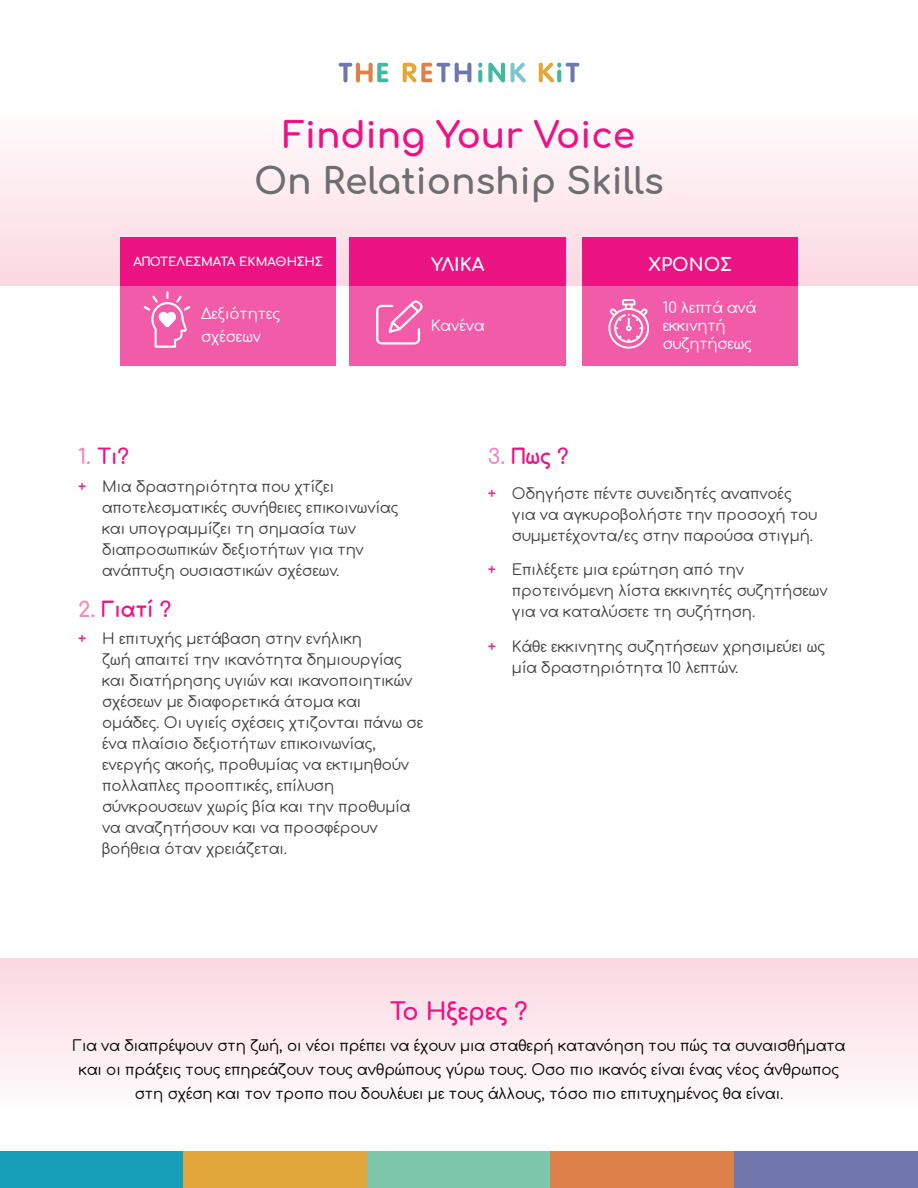
<style>
.page{position:relative;width:918px;height:1188px;background:#fff}
.page>*{position:absolute;margin:0;border:0;box-sizing:border-box;transform-origin:0 0}
.t1{font:700 36px "Comfortaa";color:#6d6e71}
.t2{font:700 36px "Comfortaa";color:#eb1482}
.t3{font:700 24px "Comfortaa";color:#eb1482}
.t4{font:700 21px "Comfortaa";color:#eb1482}
.t5{font:700 18px "Comfortaa";color:#fff}
.t6{font:15px/21px "Comfortaa";color:#414042}
.t7{font:15px/24px "Comfortaa";color:#000;text-align:center}
.t8{font:15px/18px "Comfortaa";letter-spacing:-.01em;color:#fff}
.t9{font:700 12px "Comfortaa";color:#fff}
.s1{color:#f589c1}
.s2{font-weight:700;color:#ed2c8f}
</style>
<div class="page">
<svg style="left:0;top:958px;width:918px;height:121px"></svg>
<div style="left:0;top:1151px;width:184px;height:37px;background:#179eb8"></div>
<div style="left:184px;top:1151px;width:183px;height:37px;background:#e2a73a"></div>
<div style="left:367px;top:1151px;width:184px;height:37px;background:#7ec6ab"></div>
<div style="left:550px;top:1151px;width:184px;height:37px;background:#dd8149"></div>
<div style="left:734px;top:1151px;width:184px;height:37px;background:#6f77ad"></div>
<div style="left:0;top:0;width:918px;height:286px;background:linear-gradient(to bottom,#fff,#fbdce5)"></div>
<svg style="left:403px;top:63px;width:68px;height:19px"></svg>
<svg style="left:488px;top:63px;width:38px;height:19px"></svg>
<svg style="left:478px;top:70px;width:4px;height:12px"></svg>
<svg style="left:478px;top:63px;width:4px;height:5px"></svg>
<svg style="left:539px;top:63px;width:40px;height:19px"></svg>
<svg style="left:339px;top:63px;width:49px;height:19px"></svg>
<div style="left:120px;top:237px;width:216px;height:129px;background:#eb1482"></div>
<div style="left:120px;top:286px;width:216px;height:80px;background:#f15ba8"></div>
<svg style="left:144px;top:291px;width:46px;height:57px"></svg>
<div style="left:350px;top:237px;width:216px;height:129px;background:#eb1482"></div>
<div style="left:350px;top:286px;width:216px;height:80px;background:#f15ba8"></div>
<div style="left:582px;top:237px;width:216px;height:129px;background:#eb1482"></div>
<div style="left:582px;top:286px;width:216px;height:80px;background:#f15ba8"></div>
<svg style="left:608px;top:299px;width:41px;height:50px"></svg>
<svg style="left:376px;top:300px;width:47px;height:45px"></svg>
<h1 class="t2" style="left:283px;top:102px;width:354px">Finding Your Voice</h1>
<h1 class="t1" style="left:254px;top:147px;width:411px">On Relationship Skills</h1>
<p class="t9" style="left:134px;top:250px;width:191px">ΑΠΟΤΕΛΈΣΜΑΤΑ ΕΚΜΆΘΗΣΗΣ</p>
<p class="t8" style="left:201px;top:301px;width:81px;line-height:22.5px">Δεξιότητες σχέσεων</p>
<p class="t5" style="left:431px;top:248px;width:54px">ΥΛΙΚΆ</p>
<p class="t8" style="left:431px;top:315px;width:55px">Κανένα</p>
<p class="t5" style="left:648px;top:248px;width:85px">ΧΡΌΝΟΣ</p>
<p class="t8" style="left:663px;top:297px;width:95px">10 λεπτά ανά εκκινητή συζητήσεως</p>
<h3 class="t4" style="left:78px;top:437px;width:52px"><span class="s1">1.</span> Τι?</h3>
<p class="t6" style="left:102px;top:474px;width:298px;text-indent:-24px"><span class="s2">+</span> Μια δραστηριότητα που χτίζει αποτελεσματικές συνήθειες επικοινωνίας και υπογραμμίζει τη σημασία των διαπροσωπικών δεξιοτήτων για την ανάπτυξη ουσιαστικών σχέσεων.</p>
<h3 class="t4" style="left:78px;top:590px;width:95px"><span class="s1">2.</span> Γιατί ?</h3>
<p class="t6" style="left:102px;top:626px;width:323px;text-indent:-24px"><span class="s2">+</span> Η επιτυχής μετάβαση στην ενήλικη<br>ζωή απαιτεί την ικανότητα δημιουργίας και διατήρησης υγιών και ικανοποιητικών σχέσεων με διαφορετικά άτομα και<br>ομάδες. Οι υγιείς σχέσεις χτιζονται πάνω σε ένα πλαίσιο δεξιοτήτων επικοινωνίας, ενεργής ακοής, προθυμίας να εκτιμηθούν πολλαπλες προοπτικές, επίλυση σύνκρουσεων χωρίς βία και την προθυμία να αναζητήσουν και να προσφέρουν βοήθεια όταν χρειάζεται.</p>
<h3 class="t4" style="left:488px;top:437px;width:82px"><span class="s1">3.</span> Πως ?</h3>
<p class="t6" style="left:512px;top:481px;width:307px;text-indent:-24px"><span class="s2">+</span> Οδηγήστε πέντε συνειδητές αναπνοές για να αγκυροβολήστε την προσοχή του συμμετέχοντα/ες στην παρούσα στιγμή.</p>
<p class="t6" style="left:512px;top:557px;width:317px;text-indent:-24px"><span class="s2">+</span> Επιλέξετε μια ερώτηση από την προτεινόμενη λίστα εκκινητές συζητήσεων για να καταλύσετε τη συζήτηση.</p>
<p class="t6" style="left:512px;top:634px;width:315px;text-indent:-24px"><span class="s2">+</span> Κάθε εκκινητης συζητήσεων χρησιμεύει ως μία δραστηριότητα 10 λεπτών.</p>
<h2 class="t3" style="left:390px;top:989px;width:139px">Το Ηξερες ?</h2>
<p class="t7" style="left:73px;top:1031px;width:774px">Για να διαπρέψουν στη ζωή, οι νέοι πρέπει να έχουν μια σταθερή κατανόηση του πώς τα συναισθήματα και οι πράξεις τους επηρεάζουν τους ανθρώπους γύρω τους. Οσο πιο ικανός είναι ένας νέος άνθρωπος στη σχέση και τον τροπο που δουλέυει με τους άλλους, τόσο πιο επιτυχημένος θα είναι.</p>
</div>
